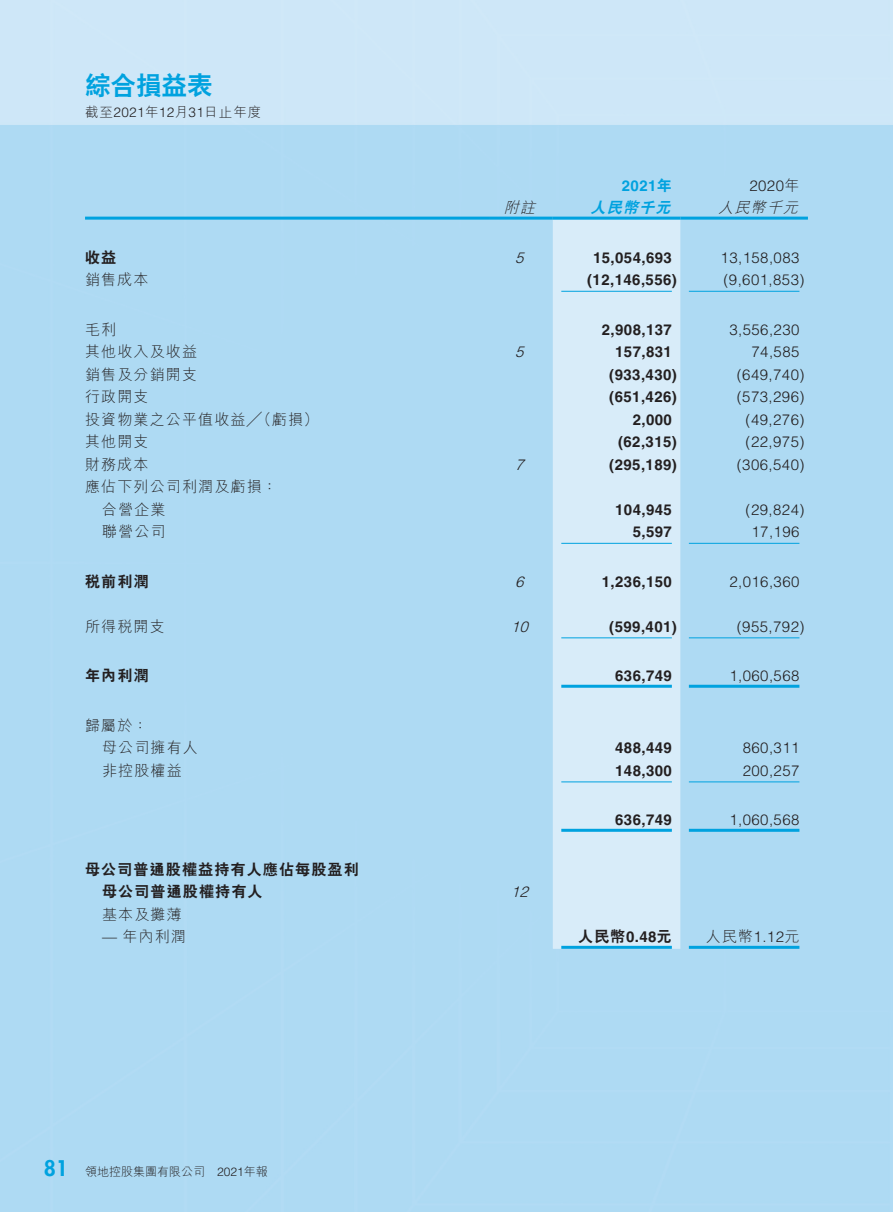
<style>
.page{position:relative;width:893px;height:1212px;background:#fff}
.page>*{position:absolute;margin:0;border:0;box-sizing:border-box;transform-origin:0 0}
.t1{font:800 25.5px "C Hei 2 HK";color:#00a2df}
.t2{font:800 21px "Futura Std";color:#00a2df}
._50_Table_txt{font:300 15px "Helvetica LT Std";letter-spacing:.03em;color:#231f20}
._50_Table_txt-2{font:700 15px "Helvetica LT Std";letter-spacing:.03em;color:#231f20}
._50_Table_txt-3{font:300 15px "M Hei HK";letter-spacing:.08em;color:#231f20}
._50_Table_txt-4{font:800 15px "C Hei 2 HK";letter-spacing:.08em;color:#231f20}
._50_Table_txt-5{font:italic 300 15px "Helvetica LT Std";color:#231f20}
._50_Table_txt-6{font:italic 300 15px "M Hei HK";color:#231f20}
._50_Table_txt-7{font:700 15px "Helvetica LT Std";color:#00a2df}
._50_Table_txt-8{font:italic 800 15px "C Hei 2 HK";color:#00a2df}
.t3{font:300 13.5px "M Hei HK";letter-spacing:.08em;color:#231f20}
.t4{font:300 12px "M Hei HK";color:#231f20}
.t5{font:300 12px "Helvetica LT Std";color:#231f20}
.s1{font-family:"Helvetica LT Std"}
.s2{font-family:"M Hei HK"}
.s3{font-family:"C Hei 2 HK";font-weight:800}
.s4{font-family:"Helvetica LT Std";font-weight:700}
</style>
<div class="page">
<img style="left:0;top:0;width:893px;height:1212px">
<div style="left:553px;top:220px;width:127px;height:729px;background:#d8ecf9"></div>
<hr style="left:85px;top:217px;width:404px;height:3px;background:#00a2df">
<hr style="left:489px;top:217px;width:64px;height:3px;background:#00a2df">
<hr style="left:553px;top:217px;width:127px;height:3px;background:#00a2df">
<hr style="left:680px;top:217px;width:128px;height:3px;background:#00a2df">
<hr style="left:561px;top:291px;width:111px;height:1px;background:#00a2df">
<hr style="left:689px;top:291px;width:110px;height:1px;background:#00a2df">
<hr style="left:561px;top:543px;width:111px;height:1px;background:#00a2df">
<hr style="left:689px;top:543px;width:110px;height:1px;background:#00a2df">
<hr style="left:561px;top:637px;width:111px;height:1px;background:#00a2df">
<hr style="left:689px;top:637px;width:110px;height:1px;background:#00a2df">
<hr style="left:561px;top:685px;width:111px;height:3px;background:#00a2df">
<hr style="left:689px;top:685px;width:110px;height:3px;background:#00a2df">
<hr style="left:561px;top:781px;width:111px;height:1px;background:#00a2df">
<hr style="left:689px;top:781px;width:110px;height:1px;background:#00a2df">
<hr style="left:561px;top:829px;width:111px;height:3px;background:#00a2df">
<hr style="left:689px;top:829px;width:110px;height:3px;background:#00a2df">
<hr style="left:561px;top:946px;width:111px;height:3px;background:#00a2df">
<hr style="left:689px;top:946px;width:110px;height:3px;background:#00a2df">
<h1 class="t1" style="left:85px;top:73px;width:129px">綜合損益表</h1>
<p class="t3" style="left:85px;top:105px;width:178px">截至<span class="s1">2021</span>年<span class="s1">12</span>月<span class="s1">31</span>日止年度</p>
<p class="_50_Table_txt-4" style="left:85px;top:250px;width:33px">收益</p>
<p class="_50_Table_txt-3" style="left:85px;top:272px;width:65px">銷售成本</p>
<p class="_50_Table_txt-3" style="left:85px;top:322px;width:33px">毛利</p>
<p class="_50_Table_txt-3" style="left:85px;top:344px;width:114px">其他收入及收益</p>
<p class="_50_Table_txt-3" style="left:85px;top:367px;width:114px">銷售及分銷開支</p>
<p class="_50_Table_txt-3" style="left:85px;top:389px;width:65px">行政開支</p>
<p class="_50_Table_txt-3" style="left:85px;top:412px;width:235px">投資物業之公平值收益╱（虧損(</p>
<p class="_50_Table_txt-3" style="left:85px;top:434px;width:65px">其他開支</p>
<p class="_50_Table_txt-3" style="left:85px;top:457px;width:65px">財務成本</p>
<p class="_50_Table_txt-3" style="left:85px;top:479px;width:194px">應佔下列公司利潤及虧損：</p>
<p class="_50_Table_txt-3" style="left:102px;top:502px;width:65px">合營企業</p>
<p class="_50_Table_txt-3" style="left:102px;top:524px;width:65px">聯營公司</p>
<p class="_50_Table_txt-4" style="left:85px;top:574px;width:65px">稅前利潤</p>
<p class="_50_Table_txt-3" style="left:85px;top:619px;width:81px">所得稅開支</p>
<p class="_50_Table_txt-4" style="left:85px;top:668px;width:65px">年內利潤</p>
<p class="_50_Table_txt-3" style="left:85px;top:718px;width:64px">歸屬於：</p>
<p class="_50_Table_txt-3" style="left:102px;top:740px;width:97px">母公司擁有人</p>
<p class="_50_Table_txt-3" style="left:102px;top:763px;width:81px">非控股權益</p>
<p class="_50_Table_txt-4" style="left:85px;top:862px;width:275px">母公司普通股權益持有人應佔每股盈利</p>
<p class="_50_Table_txt-4" style="left:102px;top:884px;width:162px">母公司普通股權持有人</p>
<p class="_50_Table_txt-3" style="left:102px;top:907px;width:81px">基本及攤薄</p>
<p class="_50_Table_txt-3" style="left:102px;top:929px;width:85px"><span class="s1">—</span> 年內利潤</p>
<h2 class="t2" style="left:44px;top:1154px;width:26px">81</h2>
<p class="t4" style="left:85px;top:1165px;width:121px">領地控股集團有限公司</p>
<p class="t5" style="left:217px;top:1164px;width:52px">2021<span class="s2">年報</span></p>
<p class="_50_Table_txt-7" style="left:622px;top:176px;width:52px">2021<span class="s3">年</span></p>
<p class="_50_Table_txt" style="left:749px;top:176px;width:52px">2020<span class="s2">年</span></p>
<p class="_50_Table_txt-6" style="left:504px;top:200px;width:37px">附註</p>
<p class="_50_Table_txt-8" style="left:591px;top:200px;width:85px">人民幣千元</p>
<p class="_50_Table_txt-6" style="left:718px;top:200px;width:85px">人民幣千元</p>
<p class="_50_Table_txt-5" style="left:515px;top:248px;width:15px">5</p>
<p class="_50_Table_txt-2" style="left:593px;top:248px;width:80px">15,054,693</p>
<p class="_50_Table_txt" style="left:721px;top:248px;width:80px">13,158,083</p>
<p class="_50_Table_txt-2" style="left:587px;top:271px;width:91px">)12,146,556(</p>
<p class="_50_Table_txt" style="left:723px;top:271px;width:82px">)9,601,853(</p>
<p class="_50_Table_txt-2" style="left:602px;top:320px;width:72px">2,908,137</p>
<p class="_50_Table_txt" style="left:729px;top:320px;width:72px">3,556,230</p>
<p class="_50_Table_txt-5" style="left:515px;top:343px;width:15px">5</p>
<p class="_50_Table_txt-2" style="left:615px;top:343px;width:58px">157,831</p>
<p class="_50_Table_txt" style="left:751px;top:343px;width:49px">74,585</p>
<p class="_50_Table_txt-2" style="left:609px;top:365px;width:69px">)933,430(</p>
<p class="_50_Table_txt" style="left:737px;top:365px;width:69px">)649,740(</p>
<p class="_50_Table_txt-2" style="left:609px;top:388px;width:69px">)651,426(</p>
<p class="_50_Table_txt" style="left:737px;top:388px;width:69px">)573,296(</p>
<p class="_50_Table_txt-2" style="left:633px;top:410px;width:41px">2,000</p>
<p class="_50_Table_txt" style="left:746px;top:410px;width:60px">)49,276(</p>
<p class="_50_Table_txt-2" style="left:618px;top:433px;width:60px">)62,315(</p>
<p class="_50_Table_txt" style="left:746px;top:433px;width:60px">)22,975(</p>
<p class="_50_Table_txt-5" style="left:515px;top:455px;width:15px">7</p>
<p class="_50_Table_txt-2" style="left:609px;top:455px;width:69px">)295,189(</p>
<p class="_50_Table_txt" style="left:737px;top:455px;width:69px">)306,540(</p>
<p class="_50_Table_txt-2" style="left:615px;top:500px;width:58px">104,945</p>
<p class="_50_Table_txt" style="left:746px;top:500px;width:60px">)29,824(</p>
<p class="_50_Table_txt-2" style="left:633px;top:523px;width:41px">5,597</p>
<p class="_50_Table_txt" style="left:751px;top:523px;width:49px">17,196</p>
<p class="_50_Table_txt-5" style="left:515px;top:572px;width:15px">6</p>
<p class="_50_Table_txt-2" style="left:602px;top:572px;width:72px">1,236,150</p>
<p class="_50_Table_txt" style="left:729px;top:572px;width:72px">2,016,360</p>
<p class="_50_Table_txt-5" style="left:511px;top:617px;width:24px">10</p>
<p class="_50_Table_txt-2" style="left:609px;top:617px;width:69px">)599,401(</p>
<p class="_50_Table_txt" style="left:737px;top:617px;width:69px">)955,792(</p>
<p class="_50_Table_txt-2" style="left:615px;top:667px;width:58px">636,749</p>
<p class="_50_Table_txt" style="left:729px;top:667px;width:72px">1,060,568</p>
<p class="_50_Table_txt-2" style="left:615px;top:739px;width:58px">488,449</p>
<p class="_50_Table_txt" style="left:743px;top:739px;width:58px">860,311</p>
<p class="_50_Table_txt-2" style="left:615px;top:761px;width:58px">148,300</p>
<p class="_50_Table_txt" style="left:743px;top:761px;width:58px">200,257</p>
<p class="_50_Table_txt-2" style="left:615px;top:811px;width:58px">636,749</p>
<p class="_50_Table_txt" style="left:729px;top:811px;width:72px">1,060,568</p>
<p class="_50_Table_txt-5" style="left:511px;top:883px;width:24px">12</p>
<p class="_50_Table_txt-4" style="left:578px;top:929px;width:95px">人民幣<span class="s4">0.48</span>元</p>
<p class="_50_Table_txt-3" style="left:706px;top:929px;width:95px">人民幣<span class="s1">1.12</span>元</p>
</div>
